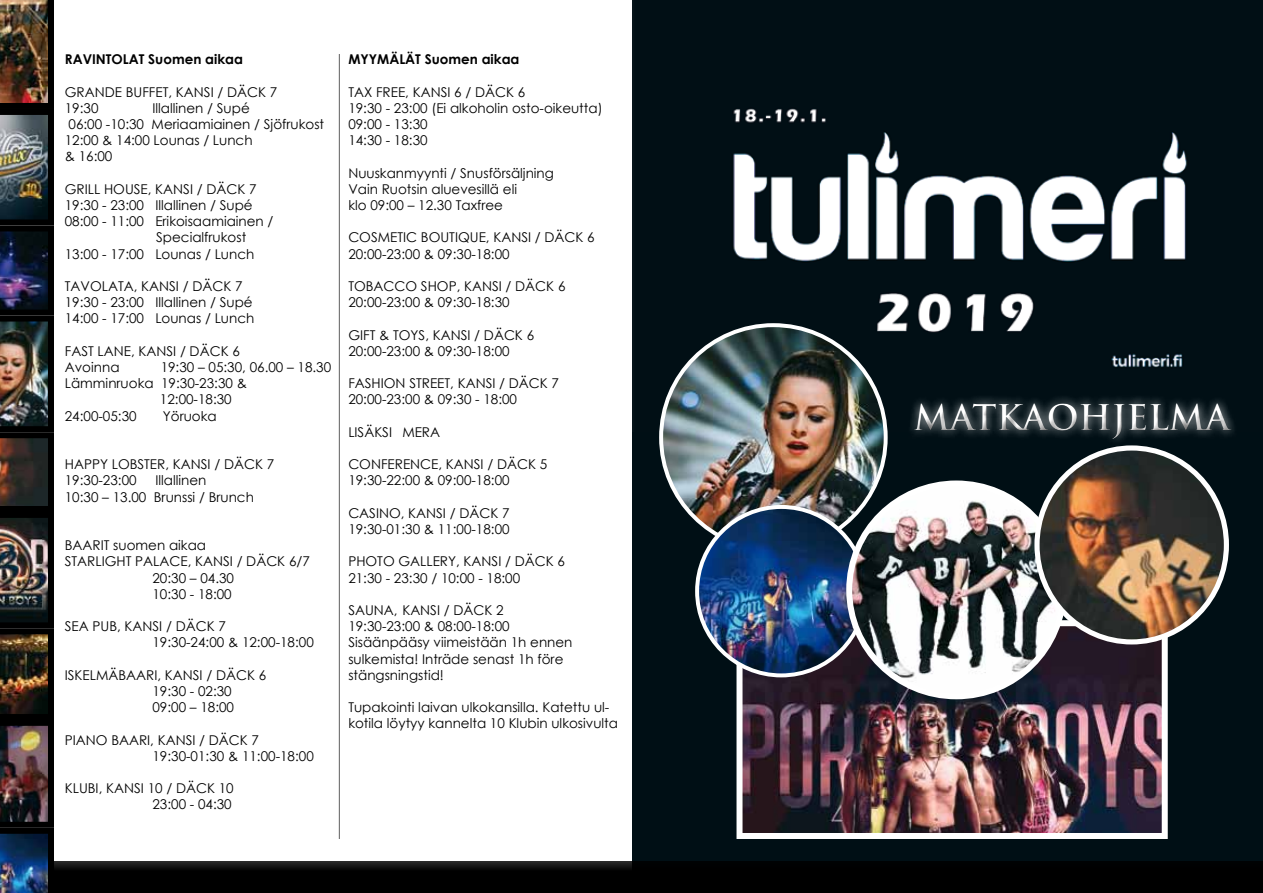
<style>
.page{position:relative;width:1263px;height:893px;background:#fff}
.page>*{position:absolute;margin:0;border:0;box-sizing:border-box;transform-origin:0 0}
.t1{font:700 34.5px "Trajan Pro";color:#fff}
.t2{font:13.5px/16.2px "Century Gothic";color:#000}
.t3{font:700 13.5px "Century Gothic";color:#000}
</style>
<div class="page">
<div style="left:632px;top:433px;width:631px;height:460px;background:#000f15"></div>
<img style="left:632px;top:0;width:631px;height:433px">
<div style="left:0;top:862px;width:1263px;height:31px;background:#000"></div>
<div style="left:904px;top:394px;width:333px;height:52px;background:#000f15"></div>
<div style="left:904px;top:395px;width:336px;height:46px;background:#021016"></div>
<div style="left:906px;top:398px;width:336px;height:43px;background:#000;opacity:.75"></div>
<hr style="left:339px;top:54px;width:1px;height:785px;background:#000">
<img style="left:743px;top:641px;width:418px;height:191px">
<div style="left:736px;top:620px;width:432px;height:219px;border:6px solid #fff"></div>
<img style="left:661px;top:325px;width:225px;height:225px;border-radius:112px">
<img style="left:697px;top:507px;width:168px;height:168px;border-radius:84px">
<img style="left:0;top:0;width:54px;height:893px">
<img style="left:849px;top:483px;width:214px;height:213px">
<div style="left:846px;top:480px;width:220px;height:219px;border:6px solid #fff;border-radius:50%"></div>
<img style="left:1037px;top:448px;width:189px;height:194px">
<div style="left:1034px;top:445px;width:195px;height:199px;border:5px solid #fff;border-radius:50%"></div>
<p class="t3" style="left:65px;top:49px;width:180px">RAVINTOLAT Suomen aikaa</p>
<p class="t2" style="left:65px;top:83px;width:214px">GRANDE BUFFET, KANSI / DÄCK 7<br>19:30</p>
<p class="t2" style="left:65px;top:100px;width:261px;text-indent:88px">Illallinen / Supé<br>06:00 -10:30 Meriaamiainen / Sjöfrukost<br>12:00 &amp; 14:00 Lounas / Lunch<br>&amp; 16:00</p>
<p class="t2" style="left:65px;top:181px;width:193px">GRILL HOUSE, KANSI / DÄCK 7</p>
<p class="t2" style="left:65px;top:197px;width:189px">19:30 - 23:00 Illallinen / Supé</p>
<p class="t2" style="left:65px;top:213px;width:210px">08:00 - 11:00 Erikoisaamiainen /</p>
<p class="t2" style="left:156px;top:229px;width:92px">Specialfrukost</p>
<p class="t2" style="left:65px;top:245px;width:191px">13:00 - 17:00 Lounas / Lunch</p>
<p class="t2" style="left:65px;top:278px;width:191px">TAVOLATA, KANSI / DÄCK 7<br>19:30 - 23:00 Illallinen / Supé<br>14:00 - 17:00 Lounas / Lunch</p>
<p class="t2" style="left:65px;top:343px;width:177px">FAST LANE, KANSI / DÄCK 6<br>Avoinna</p>
<p class="t2" style="left:161px;top:359px;width:172px">19:30 – 05:30, 06.00 – 18.30</p>
<p class="t2" style="left:65px;top:375px;width:184px">Lämminruoka 19:30-23:30 &amp;</p>
<p class="t2" style="left:160px;top:391px;width:73px">12:00-18:30</p>
<p class="t2" style="left:65px;top:407px;width:73px">24:00-05:30</p>
<p class="t2" style="left:163px;top:407px;width:55px">Yöruoka</p>
<p class="t2" style="left:65px;top:456px;width:211px">HAPPY LOBSTER, KANSI / DÄCK 7<br>19:30-23:00</p>
<p class="t2" style="left:65px;top:472px;width:191px;text-indent:90px">Illallinen<br>10:30 – 13.00 Brunssi / Brunch</p>
<p class="t2" style="left:65px;top:537px;width:143px">BAARIT suomen aikaa</p>
<p class="t2" style="left:65px;top:553px;width:247px">STARLIGHT PALACE, KANSI / DÄCK 6/7</p>
<p class="t2" style="left:152px;top:569px;width:83px">20:30 – 04.30</p>
<p class="t2" style="left:152px;top:586px;width:81px">10:30 - 18:00</p>
<p class="t2" style="left:152px;top:618px;width:163px;text-indent:-88px">SEA PUB, KANSI / DÄCK 7<br>19:30-24:00 &amp; 12:00-18:00</p>
<p class="t2" style="left:152px;top:667px;width:115px;text-indent:-88px">ISKELMÄBAARI, KANSI / DÄCK 6<br>19:30 - 02:30<br>09:00 – 18:00</p>
<p class="t2" style="left:152px;top:731px;width:163px;text-indent:-88px">PIANO BAARI, KANSI / DÄCK 7<br>19:30-01:30 &amp; 11:00-18:00</p>
<p class="t2" style="left:65px;top:780px;width:170px;text-align:right">KLUBI, KANSI 10 / DÄCK 10<br>23:00 - 04:30</p>
<p class="t3" style="left:348px;top:49px;width:173px">MYYMÄLÄT Suomen aikaa</p>
<p class="t2" style="left:348px;top:83px;width:256px">TAX FREE, KANSI 6 / DÄCK 6<br>19:30 - 23:00 (Ei alkoholin osto-oikeutta)<br>09:00 - 13:30<br>14:30 - 18:30</p>
<p class="t2" style="left:348px;top:164px;width:207px">Nuuskanmyynti / Snusförsäljning<br>Vain Ruotsin aluevesillä eli<br>klo 09:00 – 12.30 Taxfree</p>
<p class="t2" style="left:348px;top:229px;width:248px">COSMETIC BOUTIQUE, KANSI / DÄCK 6<br>20:00-23:00 &amp; 09:30-18:00</p>
<p class="t2" style="left:348px;top:278px;width:219px">TOBACCO SHOP, KANSI / DÄCK 6<br>20:00-23:00 &amp; 09:30-18:30</p>
<p class="t2" style="left:348px;top:326px;width:187px">GIFT &amp; TOYS, KANSI / DÄCK 6<br>20:00-23:00 &amp; 09:30-18:00</p>
<p class="t2" style="left:348px;top:375px;width:212px">FASHION STREET, KANSI / DÄCK 7<br>20:00-23:00 &amp; 09:30 - 18:00</p>
<p class="t2" style="left:348px;top:424px;width:93px">LISÄKSI MERA</p>
<p class="t2" style="left:348px;top:456px;width:200px">CONFERENCE, KANSI / DÄCK 5<br>19:30-22:00 &amp; 09:00-18:00</p>
<p class="t2" style="left:348px;top:505px;width:163px">CASINO, KANSI / DÄCK 7<br>19:30-01:30 &amp; 11:00-18:00</p>
<p class="t2" style="left:348px;top:553px;width:218px">PHOTO GALLERY, KANSI / DÄCK 6<br>21:30 - 23:30 / 10:00 - 18:00</p>
<p class="t2" style="left:348px;top:602px;width:226px">SAUNA, KANSI / DÄCK 2<br>19:30-23:00 &amp; 08:00-18:00<br>Sisäänpääsy viimeistään 1h ennen sulkemista! Inträde senast 1h före stängsningstid!</p>
<p class="t2" style="left:348px;top:699px;width:271px">Tupakointi laivan ulkokansilla. Katettu ul&shy;kotila löytyy kannelta 10 Klubin ulkosivulta</p>
<h1 class="t1" style="left:914px;top:396px;width:317px">MATKAOHJELMA</h1>
</div>
